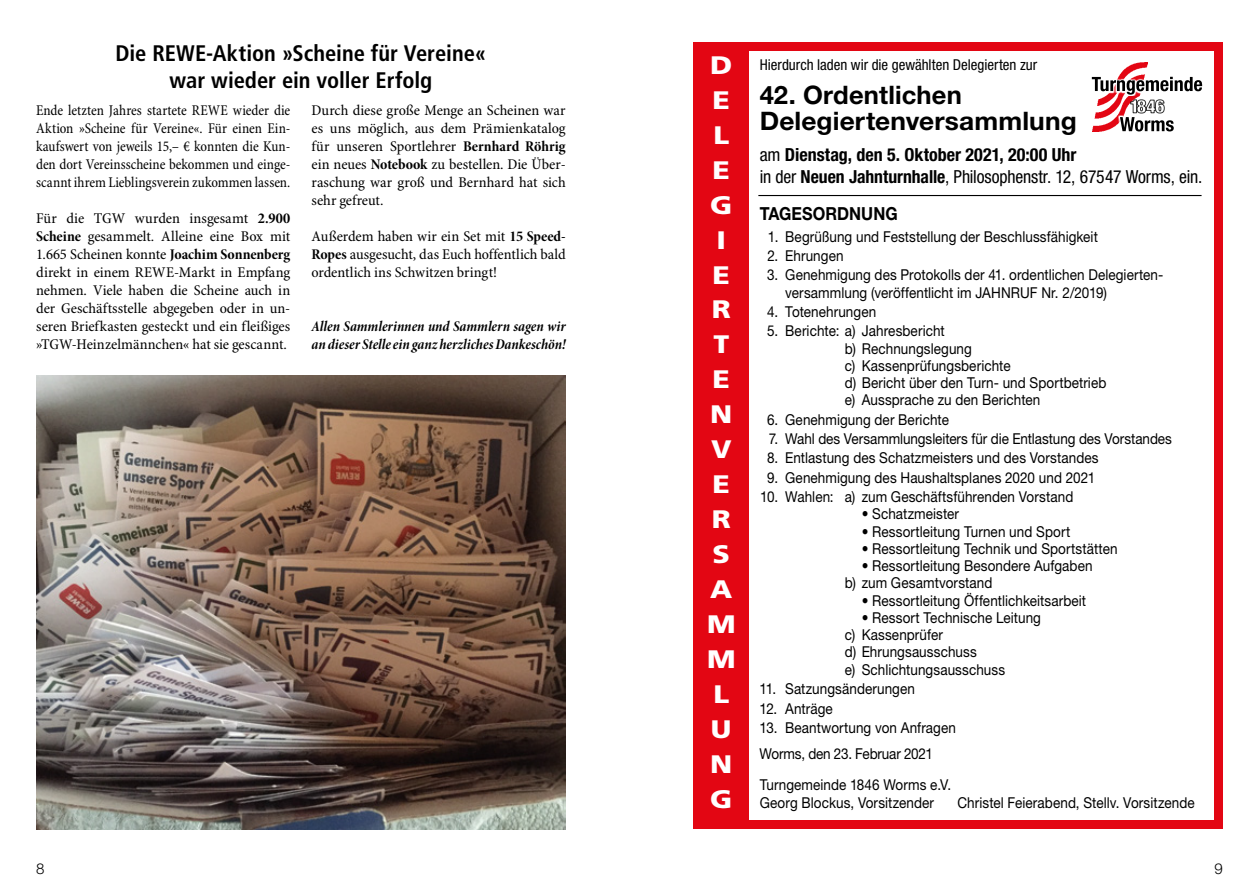
<style>
.page{position:relative;width:1259px;height:893px;background:#fff}
.page>*{position:absolute;margin:0;border:0;box-sizing:border-box;transform-origin:0 0}
.t1{font:700 25.5px/25.5px "Helvetica Neue LT Std";letter-spacing:.005em;color:#000}
.t2{font:900 25.35px/35px "Frutiger LT Std";color:#fff;text-align:center;scale:1.13 1}
.t3{font:700 condensed 22.5px/27px "Frutiger LT Std";color:#000;text-align:center}
.t4{font:700 condensed 18px/22.5px "Helvetica Neue LT Std";color:#000}
.t5{font:700 18px "Helvetica Neue LT Std";letter-spacing:.005em;color:#000;scale:.9 1}
.t6{font:15px/17.2px "Helvetica Neue LT Std";letter-spacing:.005em;color:#000;scale:.9 1}
.t7{font:condensed 15px/18px "Minion Pro";letter-spacing:-.005em;color:#000;text-align:justify;scale:1.05 1}
.t8{font:condensed 15px/18px "Minion Pro";letter-spacing:-.005em;color:#000;text-align:justify;scale:.96 1}
.t9{font:15px/18px "Minion Pro Bold Cn It Subh";color:#000}
.t10{font:condensed 15px "Helvetica Neue LT Std";color:#000}
.t11{font:300 15px "Helvetica Neue LT Std";color:#000}
.s1{font-family:"Minion Pro Bold Cn Subh";font-stretch:normal}
.s2{font-weight:400}
</style>
<div class="page">
<img style="left:36px;top:376px;width:530px;height:453px">
<div style="left:693px;top:43px;width:529px;height:8px;background:#e30613"></div>
<div style="left:693px;top:43px;width:55px;height:786px;background:#e30613"></div>
<div style="left:1214px;top:43px;width:8px;height:786px;background:#e30613"></div>
<div style="left:693px;top:821px;width:529px;height:8px;background:#e30613"></div>
<hr style="left:758px;top:195px;width:443px;height:1px;background:#000">
<img style="left:1119px;top:63px;width:28px;height:12px">
<svg style="left:1092px;top:75px;width:111px;height:11px"></svg>
<svg style="left:1091px;top:77px;width:111px;height:55px"></svg>
<h3 class="t3" style="left:115px;top:39px;width:372px">Die REWE-Aktion »Scheine für Vereine« war wieder ein voller Erfolg</h3>
<p class="t8" style="left:36px;top:101px;width:266px">Ende letzten Jahres startete REWE wieder die Aktion »Scheine für Vereine«. Für einen Ein&shy;kaufswert von jeweils 15,– € konnten die Kun&shy;den dort Vereinsscheine bekommen und einge&shy;scannt ihrem Lieblingsverein zukommen lassen.</p>
<p class="t7" style="left:36px;top:209px;width:243px">Für die TGW wurden insgesamt <span class="s1">2.900<br>Scheine</span> gesammelt. Alleine eine Box mit 1.665 Scheinen konnte <span class="s1">Joachim Sonnenberg </span>direkt in einem REWE-Markt in Empfang nehmen. Viele haben die Scheine auch in der Geschäftsstelle abgegeben oder in un&shy;seren Briefkasten gesteckt und ein fleißiges »TGW-Heinzelmännchen« hat sie gescannt.</p>
<p class="t7" style="left:311px;top:101px;width:243px">Durch diese große Menge an Scheinen war es uns möglich, aus dem Prämienkatalog für unseren Sportlehrer <span class="s1">Bernhard Röhrig </span>ein neues <span class="s1">Notebook</span> zu bestellen. Die Über&shy;raschung war groß und Bernhard hat sich sehr gefreut.</p>
<p class="t7" style="left:311px;top:227px;width:243px">Außerdem haben wir ein Set mit <span class="s1">15 Speed-Ropes</span> ausgesucht, das Euch hoffentlich bald ordentlich ins Schwitzen bringt!</p>
<p class="t9" style="left:311px;top:317px;width:256px">Allen Sammlerinnen und Sammlern sagen wir an dieser Stelle ein ganz herzliches Dankeschön!</p>
<h2 class="t2" style="left:707px;top:47px;width:27px">D<br>E<br>L<br>E<br>G<br>I<br>E<br>R<br>T<br>E<br>N<br>V<br>E<br>R<br>S<br>A<br>M<br>M<br>L<br>U<br>N<br>G</h2>
<p class="t10" style="left:760px;top:56px;width:279px">Hierdurch laden wir die gewählten Delegierten zur</p>
<h1 class="t1" style="left:760px;top:82px;width:318px">42. Ordentlichen<br>Delegiertenversammlung</h1>
<p class="t4" style="left:760px;top:143px;width:444px"><span class="s2">am</span> Dienstag, den 5. Oktober 2021, 20:00 Uhr<br><span class="s2">in der</span> Neuen Jahnturnhalle<span class="s2">, Philosophenstr. 12, 67547 Worms, ein.</span></p>
<p class="t5" style="left:760px;top:202px;width:155px">TAGESORDNUNG</p>
<p class="t6" style="left:768px;top:227px;width:368px">1. Begrüßung und Feststellung der Beschlussfähigkeit</p>
<p class="t6" style="left:767px;top:247px;width:86px">2. Ehrungen</p>
<p class="t6" style="left:785px;top:266px;width:422px;text-indent:-18px">3. Genehmigung des Protokolls der 41. ordentlichen Delegierten&shy;versammlung (veröffentlicht im JAHNRUF Nr. 2/2019)</p>
<p class="t6" style="left:767px;top:303px;width:123px">4. Totenehrungen</p>
<p class="t6" style="left:844px;top:322px;width:292px;text-indent:-78px">5. Berichte: a) Jahresbericht<br>b) Rechnungslegung<br>c) Kassenprüfungsberichte<br>d) Bericht über den Turn- und Sportbetrieb e) Aussprache zu den Berichten</p>
<p class="t6" style="left:767px;top:410px;width:204px">6. Genehmigung der Berichte</p>
<p class="t6" style="left:768px;top:430px;width:449px">7. Wahl des Versammlungsleiters für die Entlastung des Vorstandes</p>
<p class="t6" style="left:767px;top:449px;width:370px">8. Entlastung des Schatzmeisters und des Vorstandes</p>
<p class="t6" style="left:767px;top:469px;width:366px">9. Genehmigung des Haushaltsplanes 2020 und 2021</p>
<p class="t6" style="left:760px;top:488px;width:349px">10. Wahlen: a) zum Geschäftsführenden Vorstand</p>
<p class="t6" style="left:861px;top:505px;width:110px">• Schatzmeister</p>
<p class="t6" style="left:861px;top:523px;width:233px">• Ressortleitung Turnen und Sport</p>
<p class="t6" style="left:861px;top:540px;width:286px">• Ressortleitung Technik und Sportstätten</p>
<p class="t6" style="left:844px;top:557px;width:277px;text-indent:17px">• Ressortleitung Besondere Aufgaben b) zum Gesamtvorstand</p>
<p class="t6" style="left:861px;top:592px;width:251px">• Ressortleitung Öffentlichkeitsarbeit</p>
<p class="t6" style="left:844px;top:609px;width:220px;text-indent:17px">• Ressort Technische Leitung c) Kassenprüfer<br>d) Ehrungsausschuss<br>e) Schlichtungsausschuss</p>
<p class="t6" style="left:759px;top:680px;width:174px">11. Satzungsänderungen</p>
<p class="t6" style="left:759px;top:699px;width:83px">12. Anträge</p>
<p class="t6" style="left:759px;top:714px;width:220px;line-height:25.8px">13. Beantwortung von Anfragen<br>Worms, den 23. Februar 2021</p>
<p class="t6" style="left:760px;top:775px;width:214px;line-height:18.8px">Turngemeinde 1846 Worms e.V.<br>Georg Blockus, Vorsitzender</p>
<p class="t6" style="left:957px;top:794px;width:265px">Christel Feierabend, Stellv. Vorsitzende</p>
<p class="t11" style="left:36px;top:859px;width:10px">8</p>
<p class="t11" style="left:1214px;top:859px;width:10px">9</p>
</div>
